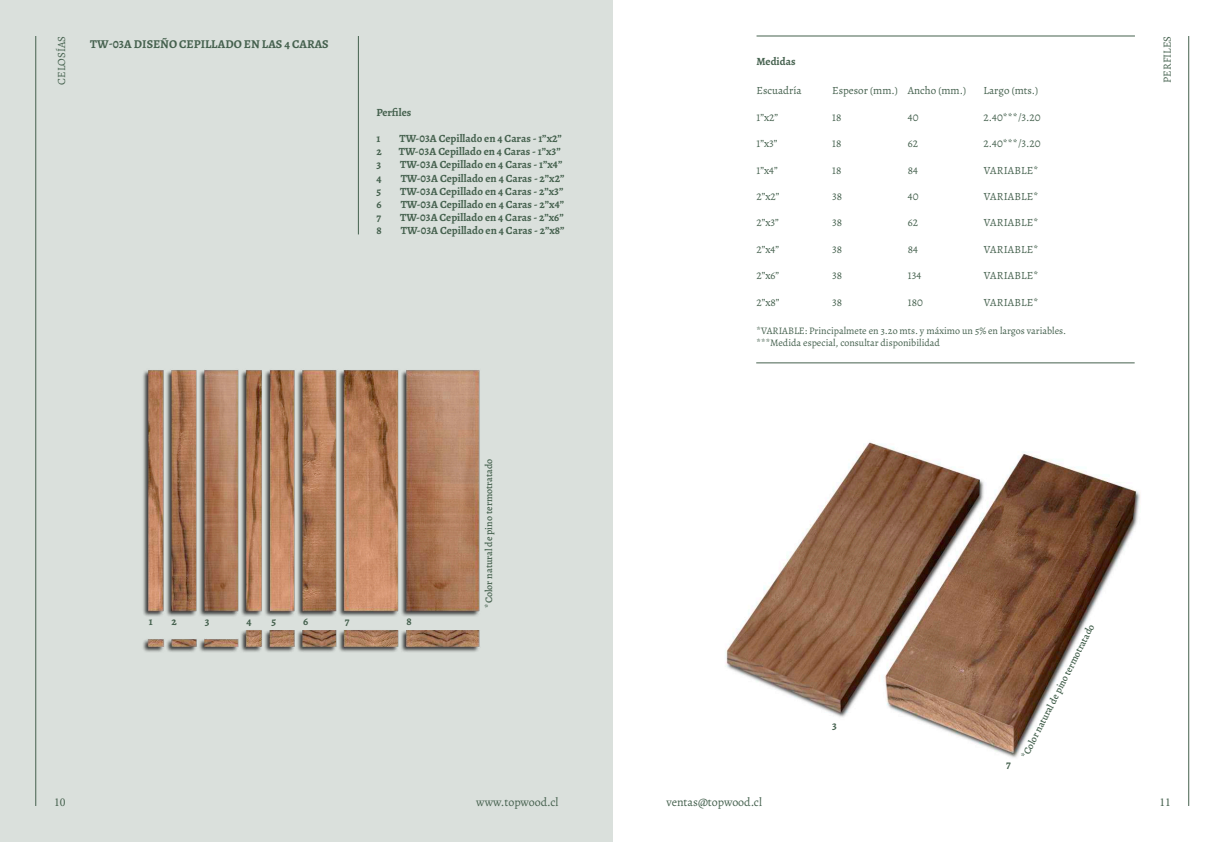
<style>
.page{position:relative;width:1225px;height:842px;background:#fff}
.page>*{position:absolute;margin:0;border:0;box-sizing:border-box;transform-origin:0 0}
.t1{font:700 12px "Alegreya";color:#45614e}
.t2{font:12px "Alegreya";color:#45614e}
.t3{font:12px "Minion Pro";color:#45614e}
.t4{font:700 11px "Alegreya";color:#45614e}
.t5{font:11px "Alegreya";color:#45614e}
.t6{font:11px "Alegreya";letter-spacing:.02em;color:#45614e}
.t7{font:10px/12px "Alegreya";color:#45614e}
.t8{font:500 10px "Alegreya";color:#45614e}
</style>
<div class="page">
<hr style="left:1188px;top:36px;width:1px;height:770px;background:#45614e">
<div style="left:0;top:0;width:612px;height:842px;background:#dae0dc"></div>
<hr style="left:756px;top:36px;width:379px;height:1px;background:#45614e">
<hr style="left:756px;top:363px;width:378px;height:1px;background:#45614e">
<img style="left:143px;top:370px;width:337px;height:282px">
<img style="left:725px;top:442px;width:415px;height:316px">
<hr style="left:358px;top:36px;width:1px;height:198px;background:#45614e">
<p class="t5" style="left:55px;top:85px;width:50px;rotate:-90deg">CELOSÍAS</p>
<p class="t1" style="left:90px;top:36px;width:240px">TW-03A DISEÑO CEPILLADO EN LAS 4 CARAS</p>
<p class="t4" style="left:376px;top:104px;width:36px">Perfiles</p>
<p class="t4" style="left:376px;top:131px;width:5px">1</p>
<p class="t4" style="left:399px;top:131px;width:164px">TW-03A Cepillado en 4 Caras - 1”x2”</p>
<p class="t4" style="left:376px;top:144px;width:7px">2</p>
<p class="t4" style="left:399px;top:144px;width:163px">TW-03A Cepillado en 4 Caras - 1”x3”</p>
<p class="t4" style="left:376px;top:157px;width:6px">3</p>
<p class="t4" style="left:400px;top:157px;width:164px">TW-03A Cepillado en 4 Caras - 1”x4”</p>
<p class="t4" style="left:376px;top:170px;width:7px">4</p>
<p class="t4" style="left:401px;top:170px;width:165px">TW-03A Cepillado en 4 Caras - 2”x2”</p>
<p class="t4" style="left:376px;top:184px;width:6px">5</p>
<p class="t4" style="left:400px;top:184px;width:165px">TW-03A Cepillado en 4 Caras - 2”x3”</p>
<p class="t4" style="left:376px;top:197px;width:7px">6</p>
<p class="t4" style="left:401px;top:197px;width:165px">TW-03A Cepillado en 4 Caras - 2”x4”</p>
<p class="t4" style="left:376px;top:210px;width:6px">7</p>
<p class="t4" style="left:400px;top:210px;width:165px">TW-03A Cepillado en 4 Caras - 2”x6”</p>
<p class="t4" style="left:376px;top:223px;width:7px">8</p>
<p class="t4" style="left:401px;top:223px;width:165px">TW-03A Cepillado en 4 Caras - 2”x8”</p>
<p class="t4" style="left:149px;top:614px;width:5px">1</p>
<p class="t4" style="left:171px;top:614px;width:7px">2</p>
<p class="t4" style="left:205px;top:614px;width:6px">3</p>
<p class="t4" style="left:246px;top:614px;width:7px">4</p>
<p class="t4" style="left:271px;top:614px;width:6px">5</p>
<p class="t4" style="left:303px;top:614px;width:7px">6</p>
<p class="t4" style="left:345px;top:614px;width:6px">7</p>
<p class="t4" style="left:406px;top:614px;width:7px">8</p>
<p class="t8" style="left:482px;top:607px;width:150px;rotate:-90deg">*Color natural de pino termotratado</p>
<p class="t4" style="left:756px;top:54px;width:40px">Medidas</p>
<p class="t5" style="left:756px;top:84px;width:47px">Escuadría</p>
<p class="t5" style="left:756px;top:110px;width:23px">1”x2”</p>
<p class="t5" style="left:756px;top:137px;width:23px">1”x3”</p>
<p class="t5" style="left:756px;top:163px;width:23px">1”x4”</p>
<p class="t5" style="left:756px;top:189px;width:24px">2”x2”</p>
<p class="t5" style="left:756px;top:216px;width:24px">2”x3”</p>
<p class="t5" style="left:756px;top:242px;width:24px">2”x4”</p>
<p class="t5" style="left:756px;top:269px;width:24px">2”x6”</p>
<p class="t5" style="left:756px;top:295px;width:25px">2”x8”</p>
<p class="t5" style="left:908px;top:84px;width:60px">Ancho (mm.)</p>
<p class="t5" style="left:908px;top:110px;width:12px">40</p>
<p class="t5" style="left:908px;top:137px;width:12px">62</p>
<p class="t5" style="left:908px;top:163px;width:12px">84</p>
<p class="t5" style="left:908px;top:189px;width:12px">40</p>
<p class="t5" style="left:908px;top:216px;width:12px">62</p>
<p class="t5" style="left:908px;top:242px;width:12px">84</p>
<p class="t5" style="left:908px;top:269px;width:15px">134</p>
<p class="t5" style="left:908px;top:295px;width:17px">180</p>
<p class="t5" style="left:983px;top:84px;width:56px">Largo (mts.)</p>
<p class="t5" style="left:983px;top:110px;width:59px">2.40***/3.20</p>
<p class="t5" style="left:983px;top:137px;width:59px">2.40***/3.20</p>
<p class="t6" style="left:983px;top:163px;width:56px">VARIABLE*</p>
<p class="t6" style="left:983px;top:189px;width:56px">VARIABLE*</p>
<p class="t6" style="left:983px;top:216px;width:56px">VARIABLE*</p>
<p class="t6" style="left:983px;top:242px;width:56px">VARIABLE*</p>
<p class="t6" style="left:983px;top:269px;width:56px">VARIABLE*</p>
<p class="t6" style="left:983px;top:295px;width:56px">VARIABLE*</p>
<p class="t7" style="left:756px;top:324px;width:311px">*VARIABLE: Principalmete en 3.2o mts. y máximo un 5% en largos variables. ***Medida especial, consultar disponibilidad</p>
<p class="t5" style="left:832px;top:84px;width:67px">Espesor (mm.)</p>
<p class="t5" style="left:832px;top:110px;width:11px">18</p>
<p class="t5" style="left:832px;top:137px;width:11px">18</p>
<p class="t5" style="left:832px;top:163px;width:11px">18</p>
<p class="t5" style="left:832px;top:189px;width:11px">38</p>
<p class="t5" style="left:832px;top:216px;width:11px">38</p>
<p class="t5" style="left:832px;top:242px;width:11px">38</p>
<p class="t5" style="left:832px;top:269px;width:11px">38</p>
<p class="t5" style="left:832px;top:295px;width:11px">38</p>
<p class="t5" style="left:1160px;top:83px;width:48px;rotate:-90deg">PERFILES</p>
<p class="t4" style="left:832px;top:718px;width:6px">3</p>
<p class="t4" style="left:1006px;top:757px;width:6px">7</p>
<p class="t8" style="left:1018px;top:754px;width:150px;rotate:-63deg">*Color natural de pino termotratado</p>
<p class="t3" style="left:54px;top:794px;width:13px">10</p>
<p class="t2" style="left:476px;top:794px;width:84px">www.topwood.cl</p>
<p class="t2" style="left:666px;top:794px;width:97px">ventas@topwood.cl</p>
<p class="t3" style="left:1159px;top:794px;width:13px">11</p>
</div>
